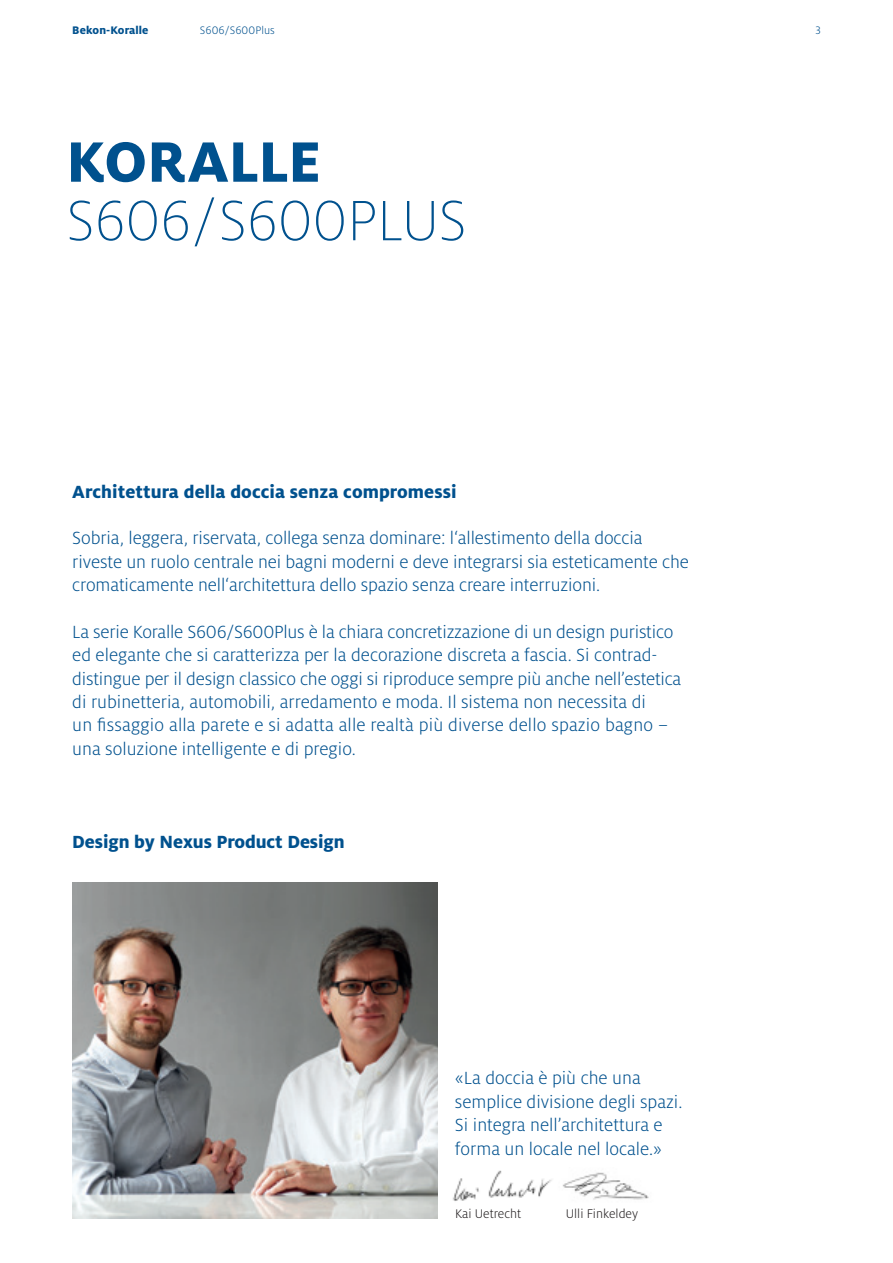
<style>
.page{position:relative;width:893px;height:1263px;background:#fff}
.page>*{position:absolute;margin:0;border:0;box-sizing:border-box;transform-origin:0 0}
.t1{font:300 expanded 63px "Milo OT";letter-spacing:-.01em;color:#00518e}
.t2{font:800 63px "Milo OT";letter-spacing:-.01em;color:#00518e}
.t3{font:300 19.5px/23.4px "Milo OT";letter-spacing:-.005em;color:#00518e}
.t4{font:800 19.5px "Milo OT";letter-spacing:.005em;color:#00518e}
.t5{font:300 13.8px "Milo OT";color:#231f20}
.t6{font:800 12.15px "Milo OT";letter-spacing:.01em;color:#00518e}
.t7{font:300 12px "Milo OT";letter-spacing:.01em;color:#00518e}
</style>
<div class="page">
<img style="left:72px;top:882px;width:366px;height:336px">
<img style="left:452px;top:1170px;width:100px;height:31px">
<img style="left:562px;top:1172px;width:87px;height:28px">
<p class="t6" style="left:72px;top:23px;width:78px">Bekon-Koralle</p>
<p class="t7" style="left:200px;top:24px;width:77px">S606/S600Plus</p>
<p class="t7" style="left:815px;top:24px;width:7px">3</p>
<h1 class="t2" style="left:66px;top:126px;width:256px">KORALLE</h1>
<h1 class="t1" style="left:66px;top:187px;width:402px">S606/S600PLUS</h1>
<p class="t4" style="left:72px;top:480px;width:386px">Architettura della doccia senza compromessi</p>
<p class="t3" style="left:72px;top:527px;width:618px">Sobria, leggera, riservata, collega senza dominare: l‘allestimento della doccia riveste un ruolo centrale nei bagni moderni e deve integrarsi sia esteticamente che cromaticamente nell‘architettura dello spazio senza creare interruzioni.</p>
<p class="t3" style="left:72px;top:620px;width:611px">La serie Koralle S606/S600Plus è la chiara concretizzazione di un design puristico ed elegante che si caratterizza per la decorazione discreta a fascia. Si contrad&shy;distingue per il design classico che oggi si riproduce sempre più anche nell’estetica di rubinetteria, automobili, arredamento e moda. Il sistema non necessita di<br>un fissaggio alla parete e si adatta alle realtà più diverse dello spazio bagno – una soluzione intelligente e di pregio.</p>
<p class="t4" style="left:72px;top:831px;width:274px">Design by Nexus Product Design</p>
<p class="t3" style="left:455px;top:1067px;width:229px">«La doccia è più che una semplice divisione degli spazi.<br>Si integra nell’architettura e forma un locale nel locale.»</p>
<p class="t5" style="left:455px;top:1206px;width:68px">Kai Uetrecht</p>
<p class="t5" style="left:566px;top:1206px;width:74px">Ulli Finkeldey</p>
</div>
